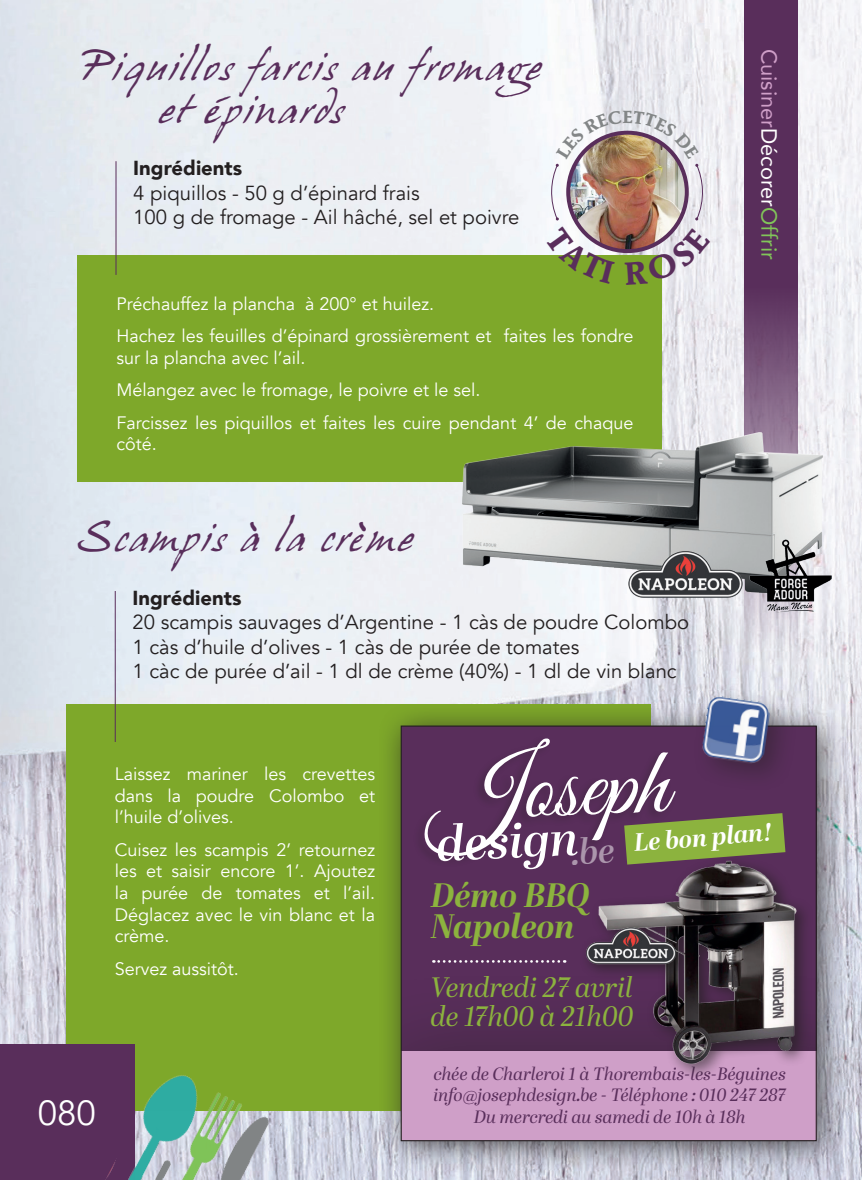
<style>
.page{position:relative;width:862px;height:1180px;background:#fff}
.page>*{position:absolute;margin:0;border:0;box-sizing:border-box;transform-origin:0 0}
.t1{font:96.75px "Great Vibes";color:#fff}
.t2{font:italic 600 49.05px "Abril Display";color:#fff}
.t3{font:36px "Hans Hand";letter-spacing:.08em;color:#592e5b}
.t4{font:34.88px "Avenir";color:#fff}
.t5{font:italic 700 33.75px/31.5px "Abril Display";color:#8cb33e}
.t6{font:italic 27.9px/28.8px "Abril Display";color:#8cb33e}
.t7{font:italic 700 24.97px "Abril Display";color:#fff}
.t8{font:21.82px "Avenir";color:#cf9fc8}
.t9{font:20.25px "Avenir";color:#231f20}
.t10{font:900 20.25px "Avenir";color:#231f20}
.t11{font:18px/21.6px "Avenir";color:#fff}
.t12{font:italic 17.78px/21.4px "Abril Display";color:#592e5b;text-align:center}
.s1{color:#fff}
.s2{color:#81c559}
</style>
<div class="page">
<img style="left:0;top:0;width:861px;height:1180px">
<svg style="left:744px;top:0;width:53px;height:660px;background:#623a64"></svg>
<div style="left:78px;top:255px;width:583px;height:227px;background:#7ea82a"></div>
<div style="left:67px;top:703px;width:583px;height:407px;background:#7ea82a"></div>
<hr style="left:115px;top:161px;width:1px;height:114px;background:#592e5b">
<hr style="left:115px;top:591px;width:1px;height:151px;background:#592e5b">
<div style="left:377px;top:702px;width:471px;height:472px;background:#231f20;opacity:.75"></div>
<div style="left:401px;top:726px;width:414px;height:415px;background:#592e5b"></div>
<div style="left:401px;top:970px;width:414px;height:171px;background:#552d57"></div>
<div style="left:401px;top:1052px;width:414px;height:89px;background:#cf9fc8"></div>
<svg style="left:433px;top:960px;width:132px;height:3px"></svg>
<svg style="left:624px;top:813px;width:161px;height:40px"></svg>
<img style="left:582px;top:853px;width:232px;height:218px">
<div style="left:578px;top:920px;width:112px;height:60px;background:#231f20;opacity:.75"></div>
<img style="left:585px;top:926px;width:90px;height:39px">
<div style="left:0;top:1044px;width:134px;height:136px;background:#592e5b"></div>
<img style="left:105px;top:1062px;width:177px;height:118px">
<div style="left:691px;top:686px;width:107px;height:106px;background:#231f20;opacity:.45"></div>
<img style="left:700px;top:695px;width:70px;height:70px">
<img style="left:395px;top:406px;width:466px;height:246px">
<img style="left:626px;top:550px;width:116px;height:49px">
<img style="left:748px;top:539px;width:83px;height:74px">
<img style="left:544px;top:110px;width:166px;height:175px">
<p class="t3" style="left:78px;top:46px;width:466px">Piquillos farcis au fromage</p>
<p class="t3" style="left:158px;top:89px;width:185px">et épinards</p>
<p class="t10" style="left:133px;top:151px;width:110px">Ingrédients</p>
<p class="t9" style="left:133px;top:180px;width:288px">4 piquillos - 50 g d’épinard frais</p>
<p class="t9" style="left:133px;top:205px;width:387px">100 g de fromage - Ail hâché, sel et poivre</p>
<p class="t11" style="left:116px;top:293px;width:319px">Préchauffez la plancha à 200° et huilez.</p>
<p class="t11" style="left:116px;top:326px;width:518px">Hachez les feuilles d’épinard grossièrement et faites les fondre sur la plancha avec l’ail.</p>
<p class="t11" style="left:116px;top:380px;width:365px">Mélangez avec le fromage, le poivre et le sel.</p>
<p class="t11" style="left:116px;top:412px;width:518px">Farcissez les piquillos et faites les cuire pendant 4’ de chaque côté.</p>
<p class="t3" style="left:78px;top:518px;width:335px">Scampis à la crème</p>
<p class="t10" style="left:132px;top:581px;width:110px">Ingrédients</p>
<p class="t9" style="left:132px;top:610px;width:557px">20 scampis sauvages d’Argentine - 1 càs de poudre Colombo</p>
<p class="t9" style="left:132px;top:635px;width:448px">1 càs d’huile d’olives - 1 càs de purée de tomates</p>
<p class="t9" style="left:132px;top:659px;width:545px">1 càc de purée d’ail - 1 dl de crème (40%) - 1 dl de vin blanc</p>
<p class="t8" style="left:786px;top:49px;width:212px;rotate:90deg">Cuisiner<span class="s1">Décorer</span><span class="s2">Offrir</span></p>
<p class="t11" style="left:115px;top:763px;width:262px;text-align:justify">Laissez mariner les crevettes dans la poudre Colombo et l’huile d’olives.</p>
<p class="t11" style="left:115px;top:839px;width:262px;text-align:justify">Cuisez les scampis 2’ retournez les et saisir encore 1’. Ajoutez la purée de tomates et l’ail.<br>Déglacez avec le vin blanc et la crème.</p>
<p class="t11" style="left:115px;top:958px;width:125px">Servez aussitôt.</p>
<p class="t4" style="left:38px;top:1092px;width:60px">080</p>
<h1 class="t1" style="left:426px;top:740px;width:241px;rotate:-3deg">Joseph</h1>
<h2 class="t2" style="left:434px;top:810px;width:179px;rotate:-3deg">design<sub>.be</sub></h2>
<h3 class="t7" style="left:632px;top:825px;width:140px;rotate:-5deg">Le bon plan!</h3>
<h3 class="t5" style="left:430px;top:881px;width:160px">Démo BBQ<br>Napoleon</h3>
<h3 class="t6" style="left:430px;top:974px;width:204px">Vendredi 27 avril de 17h00 à 21h00</h3>
<p class="t12" style="left:433px;top:1064px;width:354px">chée de Charleroi 1 à Thorembais-les-Béguines info@josephdesign.be - Téléphone : 010 247 287<br>Du mercredi au samedi de 10h à 18h</p>
</div>
